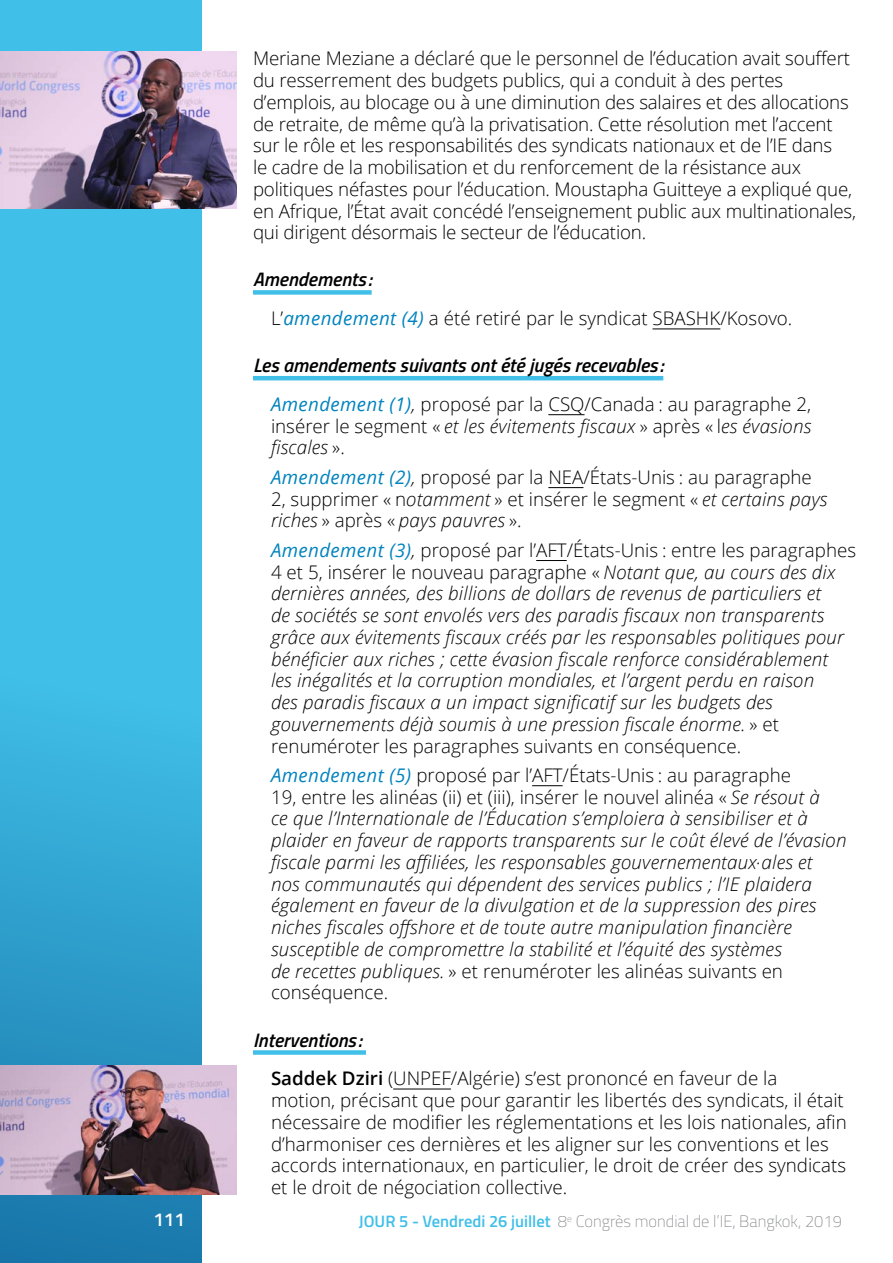
<style>
.page{position:relative;width:893px;height:1263px;background:#fff}
.page>*{position:absolute;margin:0;border:0;box-sizing:border-box;transform-origin:0 0}
.Heading_3{font:italic 600 19.5px "Titillium";color:#000}
.Basic_Indent{font:italic 300 18.75px/21.8px "Open Sans";letter-spacing:.01em;color:#000}
.Basic_Indent-2{font:300 18.75px/21.8px "Open Sans";letter-spacing:-.01em;color:#000}
.t1{font:600 18.75px "Titillium";color:#fff}
.t2{font:100 16.5px "Titillium";color:#808285}
.s1{font-weight:400;font-style:italic;color:#0083be}
.s2{font-style:italic}
.s3{font-weight:400;color:#0083be}
.s4{font-style:normal}
.s5{font-weight:600}
.s6{font-weight:600;color:#40bfe8}
.s7{color:#72709e}
</style>
<div class="page">
<div style="left:0;top:0;width:202px;height:1263px;background:#40bfe8"></div>
<svg style="left:0;top:208px;width:202px;height:1055px"></svg>
<div style="left:253px;top:290px;width:119px;height:5px;background:#40bfe8"></div>
<hr style="left:652px;top:328px;width:68px;height:1px;background:#000">
<hr style="left:253px;top:376px;width:410px;height:4px;background:#40bfe8">
<hr style="left:548px;top:414px;width:37px;height:1px;background:#000">
<hr style="left:548px;top:487px;width:35px;height:1px;background:#000">
<hr style="left:536px;top:560px;width:31px;height:1px;background:#000">
<hr style="left:532px;top:785px;width:31px;height:1px;background:#000">
<div style="left:253px;top:1050px;width:113px;height:5px;background:#40bfe8"></div>
<hr style="left:393px;top:1088px;width:58px;height:1px;background:#000">
<img style="left:0;top:1066px;width:236px;height:129px">
<img style="left:0;top:51px;width:236px;height:157px">
<p class="Basic_Indent-2" style="left:253px;top:47px;width:605px">Meriane Meziane a déclaré que le personnel de l’éducation avait souffert du resserrement des budgets publics, qui a conduit à des pertes d’emplois, au blocage ou à une diminution des salaires et des allocations de retraite, de même qu’à la privatisation. Cette résolution met l’accent sur le rôle et les responsabilités des syndicats nationaux et de l’IE dans<br>le cadre de la mobilisation et du renforcement de la résistance aux politiques néfastes pour l’éducation. Moustapha Guitteye a expliqué que, en Afrique, l’État avait concédé l’enseignement public aux multinationales, qui dirigent désormais le secteur de l’éducation.</p>
<p class="Heading_3" style="left:253px;top:265px;width:120px">Amendements :</p>
<p class="Basic_Indent-2" style="left:271px;top:307px;width:523px">L’<span class="s1">amendement (4)</span> a été retiré par le syndicat SBASHK/Kosovo.</p>
<p class="Heading_3" style="left:253px;top:350px;width:412px">Les amendements suivants ont été jugés recevables :</p>
<p class="Basic_Indent-2" style="left:271px;top:393px;width:542px;text-align:justify"><span class="s1">Amendement (1)</span><span class="s2">,</span> proposé par la CSQ/Canada : au paragraphe 2, insérer le segment « <span class="s2">et les évitements fiscaux</span> » après « l<span class="s2">es évasions fiscales</span> ».</p>
<p class="Basic_Indent-2" style="left:271px;top:466px;width:558px"><span class="s1">Amendement (2)</span><span class="s2">,</span> proposé par la NEA/États-Unis : au paragraphe<br>2, supprimer « n<span class="s2">otamment</span> » et insérer le segment « <span class="s2">et certains pays riches</span> » après « <span class="s2">pays pauvres</span> ».</p>
<p class="Basic_Indent" style="left:271px;top:538px;width:587px"><span class="s3">Amendement (3)</span>, <span class="s4">proposé par l’AFT/États-Unis : entre les paragraphes 4 et 5, insérer le nouveau paragraphe «</span> Notant que, au cours des dix dernières années, des billions de dollars de revenus de particuliers et<br>de sociétés se sont envolés vers des paradis fiscaux non transparents grâce aux évitements fiscaux créés par les responsables politiques pour bénéficier aux riches ; cette évasion fiscale renforce considérablement<br>les inégalités et la corruption mondiales, et l’argent perdu en raison<br>des paradis fiscaux a un impact significatif sur les budgets des gouvernements déjà soumis à une pression fiscale énorme. <span class="s4">» et renuméroter les paragraphes suivants en conséquence.</span></p>
<p class="Basic_Indent" style="left:271px;top:764px;width:577px"><span class="s3">Amendement (5)</span> <span class="s4">proposé par l’AFT/États-Unis : au paragraphe<br>19, entre les alinéas (ii) et (iii), insérer le nouvel alinéa «</span> Se résout à<br>ce que l’Internationale de l’Éducation s’emploiera à sensibiliser et à plaider en faveur de rapports transparents sur le coût élevé de l’évasion fiscale parmi les affiliées, les responsables gouvernementaux.ales et<br>nos communautés qui dépendent des services publics ; l’IE plaidera également en faveur de la divulgation et de la suppression des pires niches fiscales offshore et de toute autre manipulation financière susceptible de compromettre la stabilité et l’équité des systèmes<br>de recettes publiques. <span class="s4">» et renuméroter les alinéas suivants en conséquence.</span></p>
<p class="Heading_3" style="left:253px;top:1025px;width:110px">Interventions :</p>
<p class="Basic_Indent-2" style="left:271px;top:1067px;width:577px"><span class="s5">Saddek Dziri</span> (UNPEF/Algérie) s’est prononcé en faveur de la<br>motion, précisant que pour garantir les libertés des syndicats, il était nécessaire de modifier les réglementations et les lois nationales, afin d’harmoniser ces dernières et les aligner sur les conventions et les accords internationaux, en particulier, le droit de créer des syndicats et le droit de négociation collective.</p>
<p class="t1" style="left:153px;top:1205px;width:33px">111</p>
<p class="t2" style="left:359px;top:1210px;width:485px"><span class="s6">JOUR 5 - Vendredi 26 juillet</span> 8<sup>e</sup> Congrès mondial de l’IE<span class="s7">,</span> Bangkok, 2019</p>
</div>
